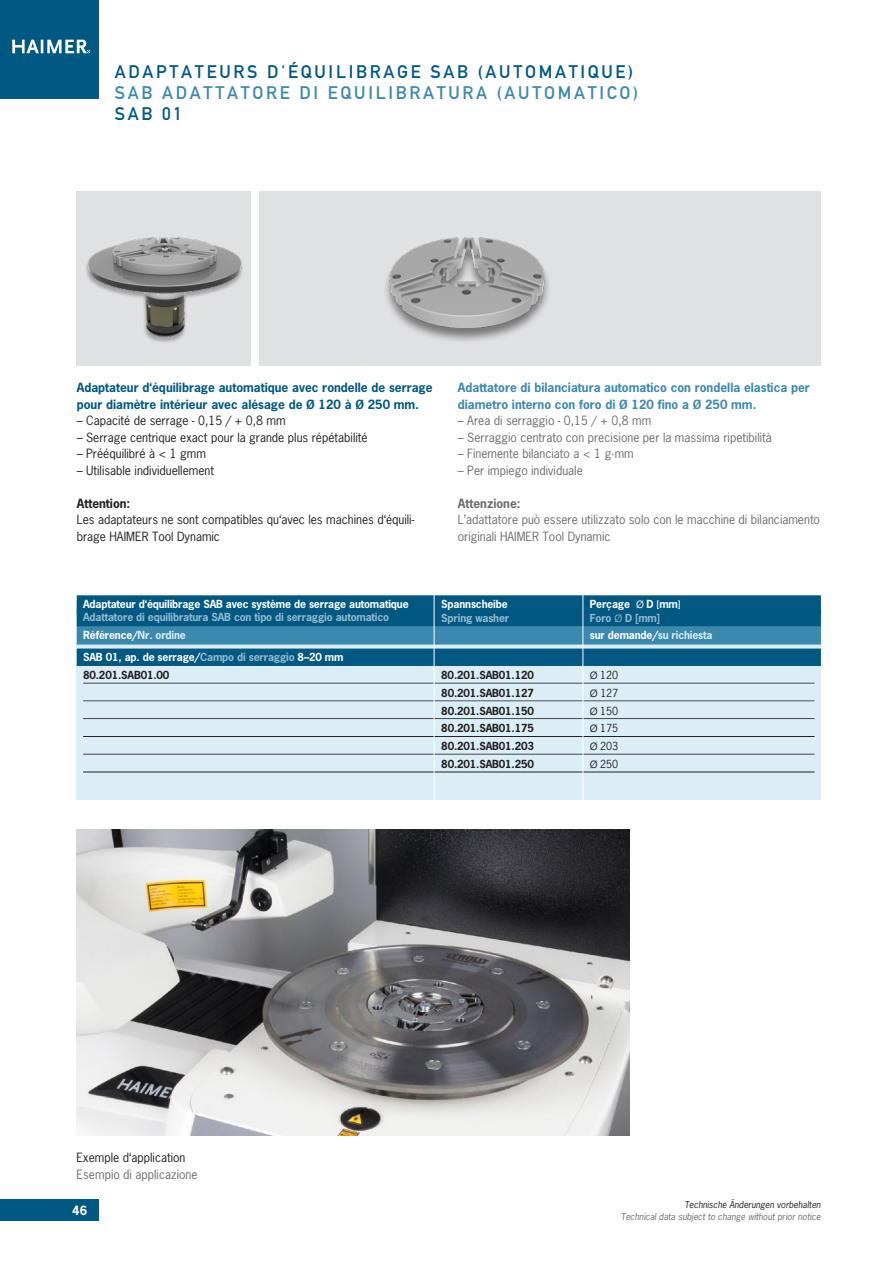
<style>
.page{position:relative;width:893px;height:1263px;background:#fff}
.page>*{position:absolute;margin:0;border:0;box-sizing:border-box;transform-origin:0 0}
.Headline_Kapitel{font:18px "DIN Mittelschrift";letter-spacing:.15em;color:#005883}
.Headline_Kapitel-2{font:18px "DIN Mittelschrift";letter-spacing:.15em;color:#3c89ae}
.Copy_7_10{font:12px/16.5px "News Gothic";color:#6c6d70}
.Copy_7_10-2{font:12px/16.5px "News Gothic";color:#231f20}
.Copy_8_11_Bold{font:700 12px/16.5px "News Gothic";color:#005883}
.Copy_8_11_Bold-2{font:700 12px/16.5px "News Gothic";color:#3c89ae}
.Copy_8_11_Bold-3{font:12px "News Gothic";color:#6c6d70}
.Copy_8_11_Bold-4{font:12px "News Gothic";color:#231f20}
.Copy_7_10_Bold{font:700 12px "News Gothic";color:#6c6d70}
.Copy_7_10_Bold-2{font:700 12px "News Gothic";color:#231f20}
.t1{font:700 12px "News Gothic";color:#fff}
.Tabelle_Kopf_dunkel{font:700 10.5px "News Gothic";letter-spacing:-.015em;color:#fff}
.Tabelle_Copy_letzte{font:700 10.5px "News Gothic";letter-spacing:-.015em;color:#231f20}
.Tabelle_Kopf_dunkel-2{font:700 10.5px "News Gothic";letter-spacing:-.015em;color:#93b9d3}
.Tabelle_Kopf_hell{font:700 10.5px "News Gothic";letter-spacing:-.015em;color:#fff}
.Tabelle_Copy_letzte-2{font:10.5px "News Gothic";letter-spacing:-.015em;color:#231f20}
.t2{font:italic 9px "News Gothic";color:#6c6d70}
.t3{font:italic 9px "News Gothic";color:#231f20}
.s1{font-family:"Ebrima";font-weight:400}
.s2{font-family:"DIN Mittelschrift";font-weight:400}
.s3{color:#dbedf5}
.s4{color:#93b9d3}
.s5{font-family:"Ebrima"}
</style>
<div class="page">
<img style="left:77px;top:829px;width:552px;height:306px">
<div style="left:0;top:1199px;width:99px;height:21px;background:#005883"></div>
<div style="left:0;top:0;width:99px;height:99px;background:#005883"></div>
<svg style="left:12px;top:40px;width:78px;height:13px"></svg>
<div style="left:260px;top:191px;width:561px;height:175px;background:#e0e1e3"></div>
<img style="left:386px;top:237px;width:163px;height:104px">
<img style="left:76px;top:191px;width:184px;height:175px">
<div style="left:77px;top:600px;width:744px;height:199px;background:#dbedf5"></div>
<div style="left:77px;top:595px;width:744px;height:18px;background:#005883"></div>
<div style="left:77px;top:609px;width:744px;height:18px;background:#005883"></div>
<div style="left:77px;top:626px;width:744px;height:18px;background:#3c89ae"></div>
<div style="left:77px;top:648px;width:744px;height:18px;background:#005883"></div>
<hr style="left:83px;top:683px;width:731px;height:1px;background:#231f20">
<hr style="left:83px;top:718px;width:731px;height:1px;background:#231f20">
<hr style="left:83px;top:736px;width:731px;height:1px;background:#231f20">
<hr style="left:83px;top:754px;width:731px;height:1px;background:#231f20">
<hr style="left:83px;top:772px;width:731px;height:1px;background:#231f20">
<hr style="left:434px;top:583px;width:1px;height:229px;background:#fff">
<hr style="left:583px;top:583px;width:1px;height:229px;background:#fff">
<p class="Headline_Kapitel" style="left:115px;top:61px;width:520px">ADAPTATEURS D'ÉQUILIBRAGE SAB (AUTOMATIQUE)</p>
<p class="Headline_Kapitel-2" style="left:115px;top:82px;width:525px">SAB ADATTATORE DI EQUILIBRATURA (AUTOMATICO)</p>
<p class="Headline_Kapitel" style="left:115px;top:103px;width:69px">SAB 01</p>
<p class="Copy_8_11_Bold" style="left:77px;top:379px;width:357px">Adaptateur d‘équilibrage automatique avec rondelle de serrage pour diamètre intérieur avec alésage de Ø 120 à Ø 250 mm.</p>
<p class="Copy_7_10-2" style="left:77px;top:412px;width:210px">– Capacité de serrage - 0,15 / + 0,8 mm</p>
<p class="Copy_7_10-2" style="left:77px;top:429px;width:292px">– Serrage centrique exact pour la grande plus répétabilité</p>
<p class="Copy_7_10-2" style="left:77px;top:445px;width:131px">– Prééquilibré à &lt; 1 gmm</p>
<p class="Copy_7_10-2" style="left:77px;top:462px;width:139px">– Utilisable individuellement</p>
<p class="Copy_7_10_Bold-2" style="left:77px;top:495px;width:55px">Attention:</p>
<p class="Copy_7_10-2" style="left:77px;top:511px;width:339px">Les adaptateurs ne sont compatibles qu‘avec les machines d‘équili&shy;brage HAIMER Tool Dynamic</p>
<p class="Copy_8_11_Bold-2" style="left:458px;top:379px;width:354px">Adattatore di bilanciatura automatico con rondella elastica per diametro interno con foro di Ø 120 fino a Ø 250 mm.</p>
<p class="Copy_7_10" style="left:458px;top:412px;width:195px">– Area di serraggio - 0,15 / + 0,8 mm</p>
<p class="Copy_7_10" style="left:458px;top:429px;width:316px">– Serraggio centrato con precisione per la massima ripetibilità</p>
<p class="Copy_7_10" style="left:458px;top:445px;width:177px">– Finemente bilanciato a &lt; 1 g·mm</p>
<p class="Copy_7_10" style="left:458px;top:462px;width:127px">– Per impiego individuale</p>
<p class="Copy_7_10_Bold" style="left:458px;top:495px;width:64px">Attenzione:</p>
<p class="Copy_7_10" style="left:458px;top:511px;width:364px">L’adattatore può essere utilizzato solo con le macchine di bilanciamento originali HAIMER Tool Dynamic</p>
<p class="Tabelle_Kopf_dunkel" style="left:83px;top:597px;width:327px">Adaptateur d‘équilibrage SAB avec système de serrage automatique</p>
<p class="Tabelle_Kopf_dunkel" style="left:441px;top:597px;width:68px">Spannscheibe</p>
<p class="Tabelle_Kopf_dunkel" style="left:590px;top:597px;width:92px">Perçage <span class="s1">Ø</span> D <span class="s2">[</span>mm<span class="s2">]</span></p>
<p class="Tabelle_Kopf_dunkel-2" style="left:83px;top:610px;width:307px">Adattatore di equilibratura SAB con tipo di serraggio automatico</p>
<p class="Tabelle_Kopf_dunkel-2" style="left:441px;top:611px;width:69px">Spring washer</p>
<p class="Tabelle_Kopf_dunkel-2" style="left:590px;top:611px;width:72px">Foro <span class="s1">Ø</span> D [mm]</p>
<p class="Tabelle_Kopf_hell" style="left:83px;top:628px;width:104px">Référence/<span class="s3">Nr. ordine</span></p>
<p class="Tabelle_Kopf_hell" style="left:590px;top:628px;width:124px">sur demande/<span class="s3">su richiesta</span></p>
<p class="Tabelle_Kopf_dunkel" style="left:83px;top:650px;width:262px">SAB 01, ap. de serrage/<span class="s4">Campo di serraggio</span> 8–20 mm</p>
<p class="Tabelle_Copy_letzte" style="left:83px;top:668px;width:88px">80.201.SAB01.00</p>
<p class="Tabelle_Copy_letzte" style="left:441px;top:668px;width:94px">80.201.SAB01.120</p>
<p class="Tabelle_Copy_letzte-2" style="left:590px;top:668px;width:30px"><span class="s5">Ø</span> 120</p>
<p class="Tabelle_Copy_letzte" style="left:441px;top:686px;width:94px">80.201.SAB01.127</p>
<p class="Tabelle_Copy_letzte-2" style="left:590px;top:686px;width:30px"><span class="s5">Ø</span> 127</p>
<p class="Tabelle_Copy_letzte" style="left:441px;top:704px;width:94px">80.201.SAB01.150</p>
<p class="Tabelle_Copy_letzte-2" style="left:590px;top:704px;width:30px"><span class="s5">Ø</span> 150</p>
<p class="Tabelle_Copy_letzte" style="left:441px;top:721px;width:94px">80.201.SAB01.175</p>
<p class="Tabelle_Copy_letzte-2" style="left:590px;top:722px;width:30px"><span class="s5">Ø</span> 175</p>
<p class="Tabelle_Copy_letzte" style="left:441px;top:739px;width:94px">80.201.SAB01.203</p>
<p class="Tabelle_Copy_letzte-2" style="left:590px;top:739px;width:30px"><span class="s5">Ø</span> 203</p>
<p class="Tabelle_Copy_letzte" style="left:441px;top:757px;width:94px">80.201.SAB01.250</p>
<p class="Tabelle_Copy_letzte-2" style="left:590px;top:757px;width:30px"><span class="s5">Ø</span> 250</p>
<p class="Copy_8_11_Bold-4" style="left:77px;top:1150px;width:110px">Exemple d‘application</p>
<p class="Copy_8_11_Bold-3" style="left:77px;top:1166px;width:123px">Esempio di applicazione</p>
<p class="t1" style="left:72px;top:1202px;width:17px">46</p>
<p class="t3" style="left:684px;top:1199px;width:138px">Technische Änderungen vorbehalten</p>
<p class="t2" style="left:621px;top:1211px;width:201px">Technical data subject to change without prior notice</p>
</div>
